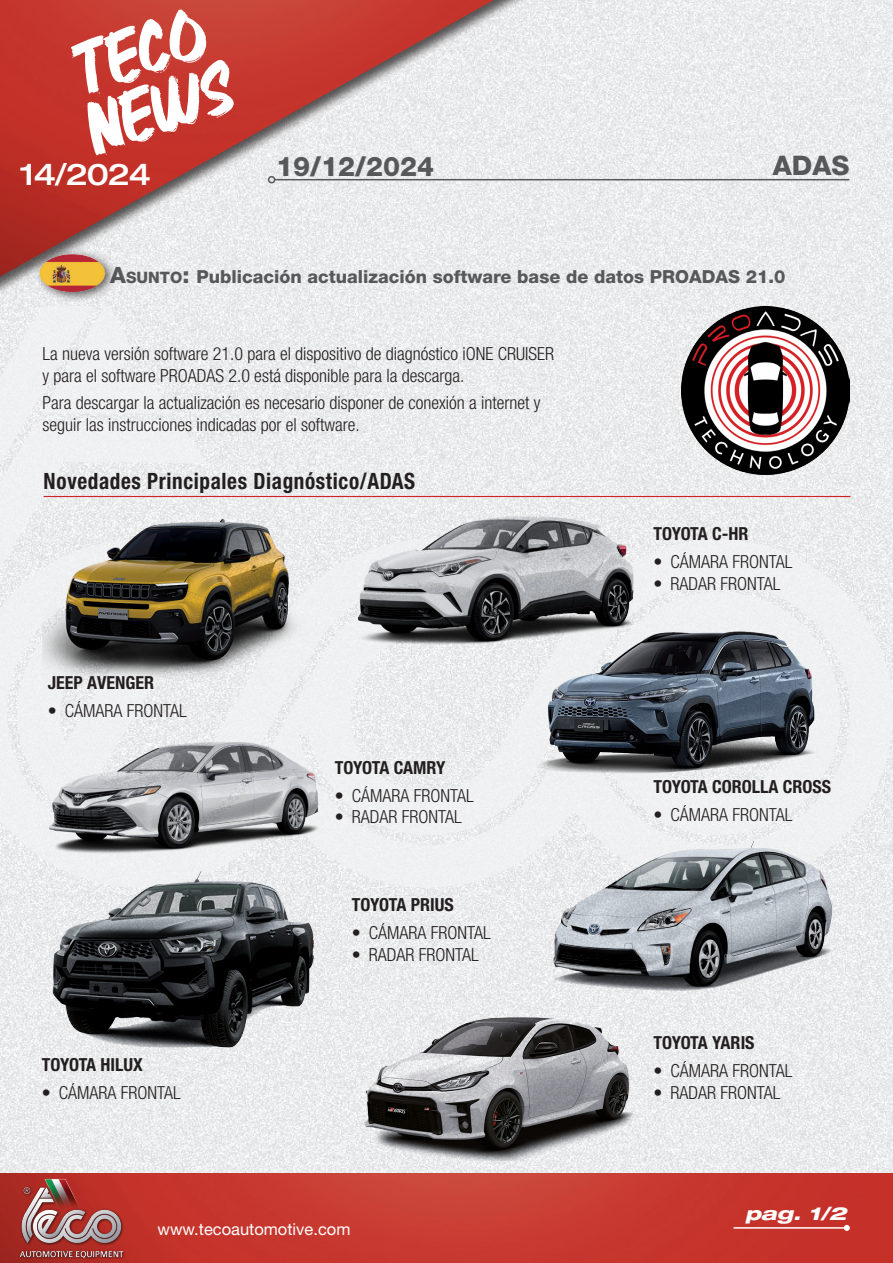
<style>
.page{position:relative;width:893px;height:1263px;background:#fff}
.page>*{position:absolute;margin:0;border:0;box-sizing:border-box;transform-origin:0 0}
.t1{font:500 expanded 30px "Helvetica Neue LT Std";letter-spacing:-.04em;color:#fff}
.t2{font:800 27px "Helvetica Neue LT Std";color:#57585a}
.t3{font:700 condensed 22.5px "Helvetica Neue LT Std";letter-spacing:.03em;color:#231f20;scale:.94 1}
.t4{font:300 condensed 18px/21.6px "Helvetica Neue LT Std";color:#231f20}
.t5{font:800 18px "Helvetica Neue LT Std";color:#57585a}
.t6{font:700 condensed 18px "Helvetica Neue LT Std";color:#231f20}
.t7{font:700 condensed 18px "Helvetica Neue LT Std";letter-spacing:-.02em;color:#231f20}
.t8{font:italic 800 expanded 18px "Helvetica Neue LT Std";color:#fff;scale:1.09 1}
.t9{font:16.5px "Helvetica Neue LT Std";color:#fff}
.s1{font-size:22.5px}
.s2{font-size:15.75px}
</style>
<div class="page">
<img style="left:0;top:888px;width:893px;height:285px">
<svg style="left:0;top:415px;width:893px;height:473px;fill:#eeeff0"></svg>
<img style="left:0;top:1173px;width:893px;height:90px">
<img style="left:18px;top:1176px;width:155px;height:83px">
<hr style="left:733px;top:1227px;width:114px;height:2px;background:#fff">
<svg style="left:844px;top:1225px;width:6px;height:6px"></svg>
<div style="left:0;top:0;width:893px;height:415px;background:#231f20;opacity:.75"></div>
<img style="left:0;top:0;width:893px;height:401px">
<hr style="left:275px;top:179px;width:574px;height:1px;background:#57585a">
<div style="left:268px;top:176px;width:7px;height:7px;border:2px solid #57585a;border-radius:50%"></div>
<svg style="left:70px;top:9px;width:164px;height:146px"></svg>
<img style="left:681px;top:306px;width:169px;height:169px">
<hr style="left:44px;top:496px;width:806px;height:1px;background:#d1232a">
<img style="left:352px;top:514px;width:290px;height:147px">
<img style="left:43px;top:509px;width:309px;height:176px">
<img style="left:497px;top:616px;width:354px;height:164px">
<img style="left:543px;top:837px;width:297px;height:158px">
<img style="left:356px;top:1008px;width:291px;height:153px">
<img style="left:40px;top:734px;width:282px;height:125px">
<img style="left:42px;top:870px;width:277px;height:181px">
<div style="left:34px;top:248px;width:83px;height:55px;background:#231f20;opacity:.75"></div>
<img style="left:39px;top:253px;width:67px;height:39px">
<h1 class="t1" style="left:20px;top:155px;width:132px">14/2024</h1>
<h2 class="t2" style="left:276px;top:150px;width:160px">19/12/2024</h2>
<h2 class="t2" style="left:773px;top:149px;width:78px">ADAS</h2>
<p class="t5" style="left:110px;top:266px;width:677px"><span class="s1">A</span><span class="s2">SUNTO</span><span class="s1">:</span> Publicación actualización software base de datos PROADAS 21.0</p>
<p class="t4" style="left:43px;top:343px;width:513px">La nueva versión software 21.0 para el dispositivo de diagnóstico iONE CRUISER y para el software PROADAS 2.0 está disponible para la descarga.</p>
<p class="t4" style="left:43px;top:392px;width:499px">Para descargar la actualización es necesario disponer de conexión a internet y seguir las instrucciones indicadas por el software.</p>
<p class="t3" style="left:44px;top:468px;width:397px">Novedades Principales Diagnóstico/ADAS</p>
<p class="t6" style="left:48px;top:671px;width:108px">JEEP AVENGER</p>
<p class="t4" style="left:48px;top:699px;width:141px">• CÁMARA FRONTAL</p>
<p class="t6" style="left:42px;top:1053px;width:103px">TOYOTA HILUX</p>
<p class="t4" style="left:42px;top:1081px;width:141px">• CÁMARA FRONTAL</p>
<p class="t7" style="left:335px;top:756px;width:112px">TOYOTA CAMRY</p>
<p class="t4" style="left:335px;top:784px;width:141px">• CÁMARA FRONTAL</p>
<p class="t4" style="left:335px;top:806px;width:129px">• RADAR FRONTAL</p>
<p class="t6" style="left:352px;top:894px;width:103px">TOYOTA PRIUS</p>
<p class="t4" style="left:352px;top:922px;width:141px">• CÁMARA FRONTAL</p>
<p class="t4" style="left:352px;top:943px;width:129px">• RADAR FRONTAL</p>
<p class="t9" style="left:158px;top:1219px;width:194px">www.tecoautomotive.com</p>
<p class="t7" style="left:653px;top:523px;width:97px">TOYOTA C-HR</p>
<p class="t4" style="left:653px;top:551px;width:141px">• CÁMARA FRONTAL</p>
<p class="t4" style="left:653px;top:573px;width:129px">• RADAR FRONTAL</p>
<p class="t6" style="left:653px;top:775px;width:179px">TOYOTA COROLLA CROSS</p>
<p class="t4" style="left:653px;top:803px;width:141px">• CÁMARA FRONTAL</p>
<p class="t7" style="left:653px;top:1032px;width:103px">TOYOTA YARIS</p>
<p class="t4" style="left:653px;top:1060px;width:141px">• CÁMARA FRONTAL</p>
<p class="t4" style="left:653px;top:1081px;width:129px">• RADAR FRONTAL</p>
<p class="t8" style="left:745px;top:1202px;width:95px">pag. 1/2</p>
</div>
